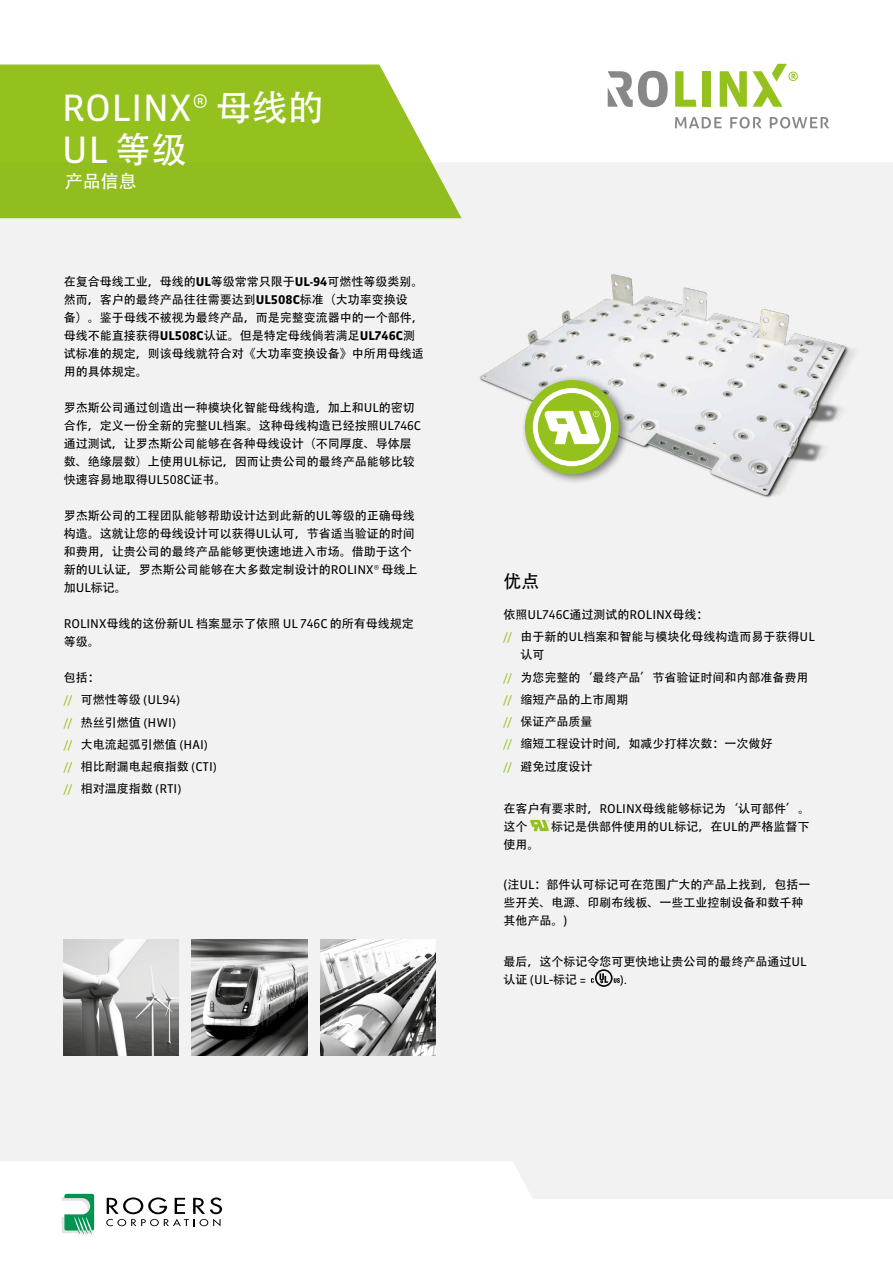
<style>
.page{position:relative;width:893px;height:1263px;background:#fff}
.page>*{position:absolute;margin:0;border:0;box-sizing:border-box;transform-origin:0 0}
.t1{font:36px/42px "Sanuk OT";letter-spacing:.01em;color:#fff}
.t2{font:18px "Adobe Heiti Std";color:#fff}
.t3{font:18px "Adobe Heiti Std";color:#000}
.t4{font:12px/18px "Adobe Heiti Std";color:#000}
.t5{font:12px "Sanuk OT";color:#000}
.s1{font-family:"Adobe Heiti Std"}
.s2{font-family:"Sanuk OT";font-weight:700}
.s3{font-family:"Sanuk OT"}
.s4{color:#95c11f}
.s5{font-family:"Sanuk OT";color:#95c11f}
</style>
<div class="page">
<svg style="left:675px;top:117px;width:47px;height:11px"></svg>
<svg style="left:730px;top:117px;width:32px;height:11px"></svg>
<svg style="left:770px;top:117px;width:59px;height:11px"></svg>
<svg style="left:675px;top:71px;width:21px;height:36px"></svg>
<div style="left:702px;top:71px;width:8px;height:36px;background:#95c11f"></div>
<svg style="left:608px;top:71px;width:60px;height:36px"></svg>
<svg style="left:720px;top:64px;width:78px;height:43px"></svg>
<div style="left:0;top:163px;width:893px;height:1036px;background:#f2f2f2"></div>
<svg style="left:62px;top:1194px;width:32px;height:42px"></svg>
<svg style="left:106px;top:1197px;width:116px;height:29px"></svg>
<svg style="left:0;top:65px;width:461px;height:153px;background:#9dc432"></svg>
<svg style="left:530px;top:820px;width:19px;height:11px"></svg>
<svg style="left:591px;top:969px;width:29px;height:18px"></svg>
<img style="left:467px;top:268px;width:417px;height:244px">
<img style="left:192px;top:940px;width:115px;height:116px">
<img style="left:320px;top:940px;width:115px;height:116px">
<img style="left:63px;top:940px;width:116px;height:116px">
<div style="left:521px;top:375px;width:109px;height:109px;background:#000;opacity:.5"></div>
<svg style="left:525px;top:380px;width:94px;height:94px;background:#a1c83b"></svg>
<div style="left:533px;top:388px;width:78px;height:78px;border:5px solid #fff;border-radius:50%"></div>
<svg style="left:544px;top:411px;width:56px;height:33px"></svg>
<h1 class="t1" style="left:62px;top:87px;width:264px">ROLINX® <span class="s1">母线的<br></span>UL <span class="s1">等级</span></h1>
<h2 class="t2" style="left:65px;top:171px;width:74px">产品信息</h2>
<p class="t4" style="left:64px;top:273px;width:362px">在复合母线工业，母线的<span class="s2">UL</span>等级常常只限于<span class="s2">UL-94</span>可燃性等级类别。然而，客户的最终产品往往需要达到<span class="s2">UL508C</span>标准（大功率变换设<br>备）。鉴于母线不被视为最终产品，而是完整变流器中的一个部件，母线不能直接获得<span class="s2">UL508C</span>认证。但是特定母线倘若满足<span class="s2">UL746C</span>测试标准的规定，则该母线就符合对《大功率变换设备》中所用母线适用的具体规定。</p>
<p class="t4" style="left:64px;top:399px;width:359px">罗杰斯公司通过创造出一种模块化智能母线构造，加上和<span class="s3">UL</span>的密切合作，定义一份全新的完整<span class="s3">UL</span>档案。这种母线构造已经按照<span class="s3">UL746C</span>通过测试，让罗杰斯公司能够在各种母线设计（不同厚度、导体层数、绝缘层数）上使用<span class="s3">UL</span>标记，因而让贵公司的最终产品能够比较快速容易地取得<span class="s3">UL508C</span>证书。</p>
<p class="t4" style="left:64px;top:507px;width:355px">罗杰斯公司的工程团队能够帮助设计达到此新的<span class="s3">UL</span>等级的正确母线构造。这就让您的母线设计可以获得<span class="s3">UL</span>认可，节省适当验证的时间和费用，让贵公司的最终产品能够更快速地进入市场。借助于这个新的<span class="s3">UL</span>认证，罗杰斯公司能够在大多数定制设计的<span class="s3">ROLINX®</span> 母线上加<span class="s3">UL</span>标记。</p>
<p class="t4" style="left:64px;top:615px;width:352px"><span class="s3">ROLINX</span>母线的这份新<span class="s3">UL</span> 档案显示了依照 <span class="s3">UL 746C</span> 的所有母线规定等级。</p>
<p class="t4" style="left:64px;top:669px;width:37px">包括：</p>
<p class="t5" style="left:64px;top:692px;width:118px"><span class="s4">//</span> <span class="s1">可燃性等级</span> (UL94)</p>
<p class="t4" style="left:64px;top:711px;width:155px;line-height:22.2px"><span class="s5">//</span> 热丝引燃值 <span class="s3">(HWI)<br></span><span class="s5">//</span> 大电流起弧引燃值 <span class="s3">(HAI) </span><span class="s5">//</span> 相比耐漏电起痕指数 <span class="s3">(CTI) </span><span class="s5">//</span> 相对温度指数 <span class="s3">(RTI)</span></p>
<h2 class="t3" style="left:503px;top:571px;width:37px">优点</h2>
<p class="t5" style="left:503px;top:607px;width:206px"><span class="s1">依照</span>UL746C<span class="s1">通过测试的</span>ROLINX<span class="s1">母线：</span></p>
<p class="t4" style="left:520px;top:628px;width:296px;text-indent:-17px"><span class="s5">//</span> 由于新的<span class="s3">UL</span>档案和智能与模块化母线构造而易于获得<span class="s3">UL</span>认可</p>
<p class="t4" style="left:503px;top:666px;width:307px;line-height:22.2px"><span class="s5">//</span> 为您完整的‘最终产品’节省验证时间和内部准备费用<span class="s5">//</span> 缩短产品的上市周期<br><span class="s5">//</span> 保证产品质量<br><span class="s5">//</span> 缩短工程设计时间，如减少打样次数：一次做好<br><span class="s5">//</span> 避免过度设计</p>
<p class="t4" style="left:503px;top:800px;width:308px">在客户有要求时，<span class="s3">ROLINX</span>母线能够标记为‘认可部件’。这个</p>
<p class="t4" style="left:551px;top:818px;width:260px">标记是供部件使用的<span class="s3">UL</span>标记，在<span class="s3">UL</span>的严格监督下</p>
<p class="t4" style="left:503px;top:836px;width:37px">使用。</p>
<p class="t4" style="left:503px;top:876px;width:308px">(注<span class="s3">UL</span>：部件认可标记可在范围广大的产品上找到，包括一些开关、电源、印刷布线板、一些工业控制设备和数千种其他产品。)</p>
<p class="t4" style="left:503px;top:952px;width:305px">最后，这个标记令您可更快地让贵公司的最终产品通过<span class="s3">UL</span>认证 <span class="s3">(UL</span>-标记 <span class="s3">=</span></p>
<p class="t5" style="left:620px;top:972px;width:9px">).</p>
</div>
